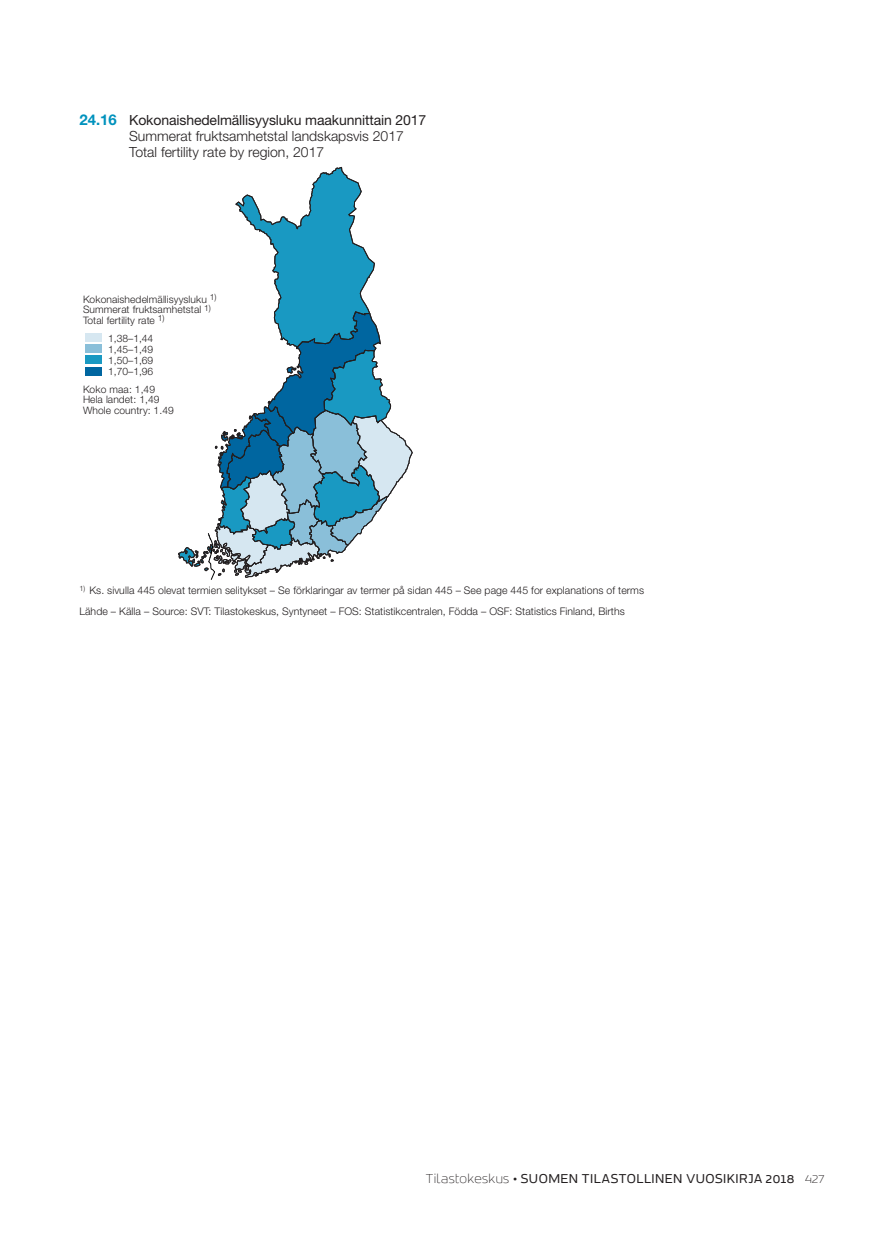
<style>
.page{position:relative;width:874px;height:1241px;background:#fff}
.page>*{position:absolute;margin:0;border:0;box-sizing:border-box;transform-origin:0 0}
.S_taulukko-otsikko{font:14px "Helvetica Neue LT Std";letter-spacing:-.01em;color:#231f20}
.R_taulukko-otsikko{font:300 14px "Helvetica Neue LT Std";color:#231f20}
.E_taulukko-otsikko{font:300 14px "Helvetica Neue LT Std";color:#231f20}
.t1{font:12.25px "Sone";letter-spacing:.035em;color:#231f20}
.t2{font:300 10.5px "Helvetica Neue LT Std";letter-spacing:.005em;color:#231f20}
.t3{font:300 10.33px/11px "Helvetica Neue LT Std";letter-spacing:.01em;color:#231f20}
.s1{font-weight:700;font-size:14.88px;color:#0092bd}
.s2{font-weight:100}
</style>
<div class="page">
<svg style="left:178px;top:167px;width:234px;height:413px"></svg>
<div style="left:85px;top:333px;width:16px;height:8px;background:#d6e7f1"></div>
<div style="left:85px;top:344px;width:16px;height:9px;background:#8abfd9"></div>
<div style="left:85px;top:356px;width:16px;height:8px;background:#1999c2"></div>
<div style="left:85px;top:367px;width:16px;height:8px;background:#0066a0"></div>
<p class="S_taulukko-otsikko" style="left:79px;top:112px;width:348px"><span class="s1">24.16</span> Kokonaishedelmällisyysluku maakunnittain 2017</p>
<p class="R_taulukko-otsikko" style="left:129px;top:127px;width:276px">Summerat fruktsamhetstal landskapsvis 2017</p>
<p class="E_taulukko-otsikko" style="left:129px;top:143px;width:197px">Total fertility rate by region, 2017</p>
<p class="t3" style="left:83px;top:293px;width:135px">Kokonaishedelmällisyysluku <sup>1)<br></sup>Summerat fruktsamhetstal <sup>1)<br></sup>Total fertility rate <sup>1)</sup></p>
<p class="t3" style="left:108px;top:332px;width:47px;text-align:justify">1,38–1,44<br>1,45–1,49<br>1,50–1,69<br>1,70–1,96</p>
<p class="t3" style="left:83px;top:383px;width:92px">Koko maa: 1,49<br>Hela landet: 1,49<br>Whole country: 1.49</p>
<p class="t2" style="left:79px;top:584px;width:566px"><sup>1)</sup> Ks. sivulla 445 olevat termien selitykset – Se förklaringar av termer på sidan 445 – See page 445 for explanations of terms</p>
<p class="t2" style="left:79px;top:605px;width:546px">Lähde – Källa – Source: SVT: Tilastokeskus, Syntyneet – FOS: Statistikcentralen, Födda – OSF: Statistics Finland, Births</p>
<p class="t1" style="left:425px;top:1170px;width:400px"><span class="s2">Tilastokeskus</span> • SUOMEN TILASTOLLINEN VUOSIKIRJA 2018 <span class="s2">427</span></p>
</div>
